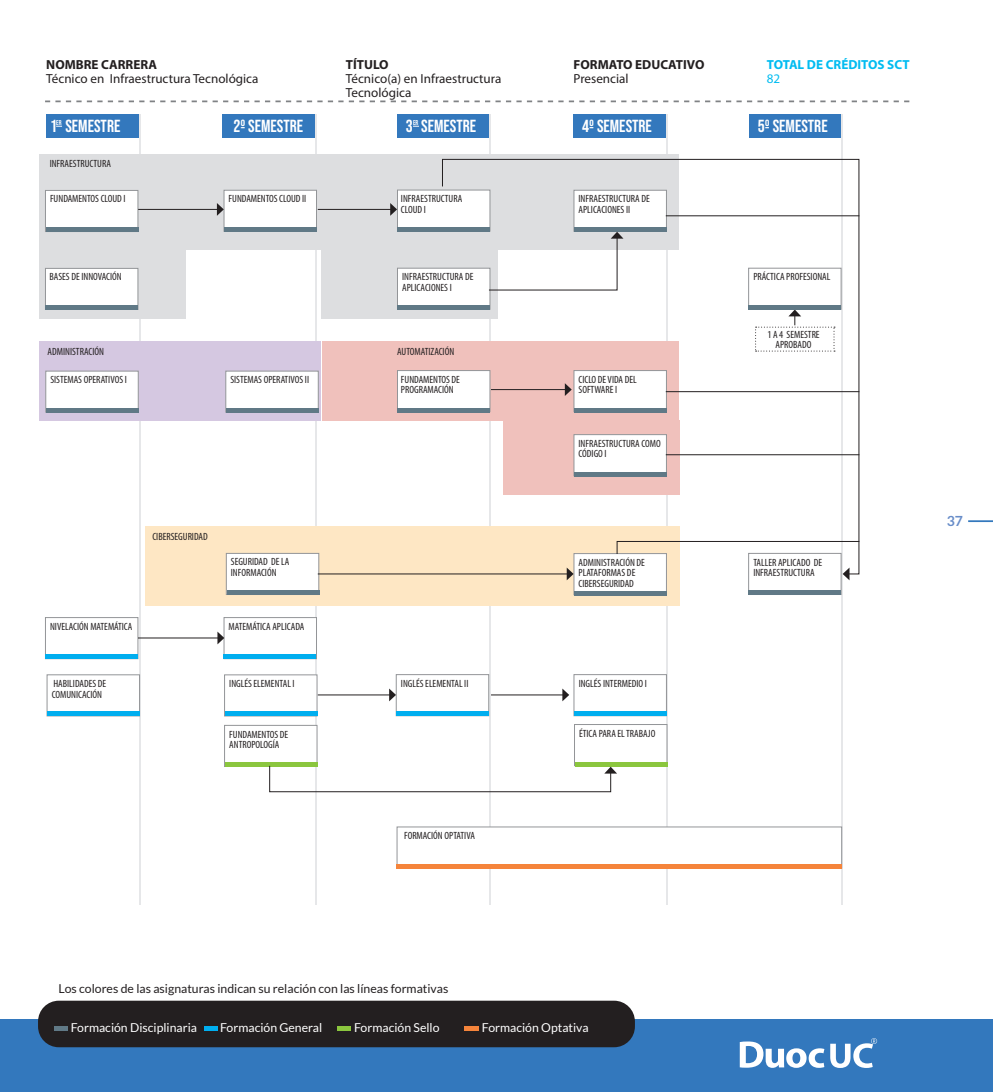
<style>
.page{position:relative;width:993px;height:1092px;background:#fff}
.page>*{position:absolute;margin:0;border:0;box-sizing:border-box;transform-origin:0 0}
.t1{font:17.5px "Bebas Neue";color:#fff}
.t2{font:700 14px "Lato";color:#688dc9}
.t3{font:13.12px/14px "Myriad Pro";color:#231f20}
.t4{font:700 13.12px "Myriad Pro";color:#231f20}
.t5{font:700 13.12px "Myriad Pro";color:#00bcf1}
.t6{font:13.12px "Myriad Pro";color:#00bcf1}
.t7{font:12.25px "Lato";color:#fff}
.t8{font:12.25px "Lato";color:#231f20}
.t9{font:condensed 10.5px/10.5px "Myriad Pro";color:#231f20}
.t10{font:700 7px "Bebas Neue";color:#fff}
</style>
<div class="page">
<div style="left:46px;top:114px;width:93px;height:23px;background:#3378bd"></div>
<div style="left:222px;top:114px;width:93px;height:23px;background:#3378bd"></div>
<div style="left:396px;top:114px;width:93px;height:23px;background:#3378bd"></div>
<div style="left:573px;top:114px;width:92px;height:23px;background:#3378bd"></div>
<div style="left:749px;top:114px;width:91px;height:23px;background:#3378bd"></div>
<svg style="left:45px;top:100px;width:864px;height:2px"></svg>
<hr style="left:139px;top:114px;width:1px;height:870px;background:#e6e7e9">
<hr style="left:315px;top:114px;width:1px;height:870px;background:#e6e7e9">
<hr style="left:489px;top:114px;width:2px;height:870px;background:#e6e7e9">
<hr style="left:665px;top:114px;width:2px;height:870px;background:#e6e7e9">
<hr style="left:840px;top:114px;width:2px;height:870px;background:#e6e7e9">
<hr style="left:967px;top:520px;width:25px;height:2px;background:#3378bd">
<div style="left:0;top:1019px;width:992px;height:72px;background:#3378bd"></div>
<svg style="left:739px;top:1041px;width:85px;height:26px"></svg>
<svg style="left:830px;top:1038px;width:46px;height:29px"></svg>
<div style="left:145px;top:526px;width:534px;height:80px;background:#fee7c4"></div>
<div style="left:322px;top:341px;width:357px;height:79px;background:#f0c1bc"></div>
<div style="left:321px;top:228px;width:176px;height:91px;background:#dddee0"></div>
<div style="left:40px;top:155px;width:639px;height:95px;background:#dddee0"></div>
<div style="left:40px;top:341px;width:281px;height:79px;background:#d5c8e1"></div>
<div style="left:40px;top:228px;width:146px;height:91px;background:#dddee0"></div>
<div style="left:397px;top:190px;width:93px;height:41px;background:#fff;border:1px solid #939598"></div>
<div style="left:45px;top:190px;width:93px;height:42px;background:#fff;border:1px solid #939598"></div>
<div style="left:224px;top:190px;width:92px;height:41px;background:#fff;border:1px solid #939598"></div>
<div style="left:397px;top:268px;width:93px;height:41px;background:#fff;border:1px solid #939598"></div>
<div style="left:224px;top:617px;width:92px;height:42px;background:#fff;border:1px solid #939598"></div>
<div style="left:45px;top:617px;width:93px;height:42px;background:#fff;border:1px solid #939598"></div>
<div style="left:396px;top:674px;width:93px;height:42px;background:#fff;border:1px solid #939598"></div>
<div style="left:397px;top:370px;width:93px;height:42px;background:#fff;border:1px solid #939598"></div>
<div style="left:226px;top:553px;width:93px;height:41px;background:#fff;border:1px solid #939598"></div>
<div style="left:45px;top:268px;width:93px;height:42px;background:#fff;border:1px solid #939598"></div>
<div style="left:46px;top:371px;width:92px;height:41px;background:#fff;border:1px solid #939598"></div>
<div style="left:47px;top:674px;width:93px;height:42px;background:#fff;border:1px solid #939598"></div>
<div style="left:224px;top:674px;width:93px;height:42px;background:#fff;border:1px solid #939598"></div>
<hr style="left:138px;top:209px;width:80px;height:1px;background:#231f20">
<svg style="left:217px;top:203px;width:7px;height:13px"></svg>
<hr style="left:318px;top:209px;width:73px;height:1px;background:#231f20">
<svg style="left:390px;top:203px;width:7px;height:13px"></svg>
<hr style="left:318px;top:694px;width:72px;height:1px;background:#231f20">
<svg style="left:389px;top:688px;width:7px;height:13px"></svg>
<hr style="left:46px;top:228px;width:93px;height:4px;background:#607986">
<hr style="left:224px;top:228px;width:93px;height:4px;background:#607986">
<hr style="left:45px;top:305px;width:93px;height:4px;background:#607986">
<hr style="left:397px;top:227px;width:93px;height:4px;background:#607986">
<hr style="left:397px;top:305px;width:93px;height:4px;background:#607986">
<hr style="left:46px;top:408px;width:93px;height:4px;background:#607986">
<hr style="left:397px;top:408px;width:93px;height:4px;background:#607986">
<hr style="left:226px;top:590px;width:93px;height:4px;background:#607986">
<div style="left:396px;top:711px;width:93px;height:5px;background:#00aeef"></div>
<div style="left:225px;top:711px;width:93px;height:5px;background:#00aeef"></div>
<div style="left:223px;top:654px;width:93px;height:5px;background:#00aeef"></div>
<div style="left:47px;top:711px;width:93px;height:5px;background:#00aeef"></div>
<div style="left:45px;top:654px;width:93px;height:5px;background:#00aeef"></div>
<div style="left:224px;top:725px;width:93px;height:41px;background:#fff;border:1px solid #939598"></div>
<hr style="left:225px;top:762px;width:93px;height:4px;background:#8bc63e">
<hr style="left:138px;top:637px;width:80px;height:1px;background:#231f20">
<svg style="left:217px;top:631px;width:7px;height:13px"></svg>
<div style="left:53px;top:905px;width:882px;height:95px;background:#fff"></div>
<div style="left:574px;top:724px;width:93px;height:41px;background:#fff;border:1px solid #939598"></div>
<hr style="left:574px;top:762px;width:93px;height:4px;background:#8bc63e">
<svg style="left:269px;top:765px;width:348px;height:27px"></svg>
<div style="left:573px;top:674px;width:93px;height:42px;background:#fff;border:1px solid #939598"></div>
<div style="left:573px;top:711px;width:93px;height:5px;background:#00aeef"></div>
<hr style="left:491px;top:694px;width:72px;height:1px;background:#231f20">
<svg style="left:562px;top:688px;width:7px;height:13px"></svg>
<div style="left:225px;top:371px;width:93px;height:41px;background:#fff;border:1px solid #939598"></div>
<hr style="left:226px;top:408px;width:93px;height:4px;background:#607986">
<div style="left:573px;top:553px;width:93px;height:42px;background:#fff;border:1px solid #939598"></div>
<hr style="left:573px;top:591px;width:93px;height:4px;background:#607986">
<div style="left:748px;top:553px;width:93px;height:41px;background:#fff;border:1px solid #939598"></div>
<hr style="left:748px;top:590px;width:93px;height:4px;background:#607986">
<svg style="left:441px;top:158px;width:418px;height:416px"></svg>
<svg style="left:842px;top:567px;width:7px;height:13px"></svg>
<hr style="left:665px;top:215px;width:194px;height:1px;background:#231f20">
<svg style="left:488px;top:232px;width:135px;height:59px"></svg>
<hr style="left:665px;top:391px;width:194px;height:1px;background:#231f20">
<hr style="left:665px;top:454px;width:194px;height:1px;background:#231f20">
<svg style="left:616px;top:540px;width:244px;height:15px"></svg>
<hr style="left:318px;top:573px;width:249px;height:1px;background:#231f20">
<svg style="left:566px;top:567px;width:7px;height:13px"></svg>
<div style="left:396px;top:826px;width:445px;height:42px;background:#fff;border:1px solid #939598"></div>
<hr style="left:396px;top:864px;width:445px;height:4px;background:#f5843b">
<div style="left:38px;top:1000px;width:596px;height:42px;background:#231f20;border-radius:21px"></div>
<div style="left:38px;top:1005px;width:596px;height:42px;background:#231f20;border-radius:21px"></div>
<hr style="left:55px;top:1026px;width:13px;height:4px;background:#607986">
<hr style="left:205px;top:1026px;width:13px;height:4px;background:#00aeef">
<hr style="left:337px;top:1026px;width:14px;height:4px;background:#8bc63e">
<hr style="left:464px;top:1026px;width:14px;height:4px;background:#f5843b">
<p class="t4" style="left:46px;top:56px;width:112px">NOMBRE CARRERA</p>
<p class="t3" style="left:46px;top:71px;width:213px">Técnico en Infraestructura Tecnológica</p>
<p class="t4" style="left:346px;top:56px;width:44px">TÍTULO</p>
<p class="t3" style="left:346px;top:72px;width:157px">Técnico(a) en Infraestructura<br>Tecnológica</p>
<p class="t4" style="left:573px;top:56px;width:132px">FORMATO EDUCATIVO</p>
<p class="t3" style="left:573px;top:72px;width:56px">Presencial</p>
<p class="t5" style="left:766px;top:56px;width:144px">TOTAL DE CRÉDITOS SCT</p>
<p class="t6" style="left:766px;top:71px;width:15px">82</p>
<h1 class="t1" style="left:50px;top:116px;width:72px">1 SEMESTRE</h1>
<h1 class="t1" style="left:233px;top:116px;width:71px">2º SEMESTRE</h1>
<h1 class="t1" style="left:406px;top:116px;width:72px">3 SEMESTRE</h1>
<h1 class="t1" style="left:582px;top:116px;width:71px">4º SEMESTRE</h1>
<h1 class="t1" style="left:757px;top:116px;width:71px">5º SEMESTRE</h1>
<p class="t10" style="left:56px;top:119px;width:7px">ER</p>
<p class="t10" style="left:413px;top:119px;width:7px">ER</p>
<p class="t9" style="left:50px;top:158px;width:63px">INFRAESTRUCTURA</p>
<p class="t9" style="left:50px;top:193px;width:77px">FUNDAMENTOS CLOUD I</p>
<p class="t9" style="left:228px;top:193px;width:79px">FUNDAMENTOS CLOUD II</p>
<p class="t9" style="left:401px;top:193px;width:63px">INFRAESTRUCTURA<br>CLOUD I</p>
<p class="t9" style="left:578px;top:193px;width:73px">INFRAESTRUCTURA DE<br>APLICACIONES II</p>
<p class="t9" style="left:49px;top:271px;width:74px">BASES DE INNOVACIÓN</p>
<p class="t9" style="left:402px;top:271px;width:73px">INFRAESTRUCTURA DE<br>APLICACIONES I</p>
<p class="t9" style="left:48px;top:346px;width:58px">ADMINISTRACIÓN</p>
<p class="t9" style="left:397px;top:346px;width:58px">AUTOMATIZACIÓN</p>
<p class="t9" style="left:50px;top:374px;width:78px">SISTEMAS OPERATIVOS I</p>
<p class="t9" style="left:230px;top:374px;width:80px">SISTEMAS OPERATIVOS II</p>
<p class="t9" style="left:401px;top:374px;width:61px">FUNDAMENTOS DE<br>PROGRAMACIÓN</p>
<p class="t9" style="left:578px;top:374px;width:60px">CICLO DE VIDA DEL<br>SOFTWARE I</p>
<p class="t9" style="left:578px;top:438px;width:84px">INFRAESTRUCTURA COMO<br>CÓDIGO I</p>
<p class="t9" style="left:152px;top:531px;width:57px">CIBERSEGURIDAD</p>
<p class="t9" style="left:753px;top:271px;width:79px">PRÁCTICA PROFESIONAL</p>
<p class="t9" style="left:767px;top:328px;width:54px;text-align:center">1 A 4 SEMESTRE<br>APROBADO</p>
<p class="t9" style="left:231px;top:556px;width:60px">SEGURIDAD DE LA<br>INFORMACIÓN</p>
<p class="t9" style="left:50px;top:620px;width:84px">NIVELACIÓN MATEMÁTICA</p>
<p class="t9" style="left:228px;top:620px;width:77px">MATEMÁTICA APLICADA</p>
<p class="t9" style="left:52px;top:678px;width:56px">HABILIDADES DE<br>COMUNICACIÓN</p>
<p class="t9" style="left:229px;top:678px;width:67px">INGLÉS ELEMENTAL I</p>
<p class="t9" style="left:229px;top:728px;width:61px">FUNDAMENTOS DE<br>ANTROPOLOGÍA</p>
<p class="t9" style="left:401px;top:678px;width:69px">INGLÉS ELEMENTAL II</p>
<p class="t9" style="left:404px;top:830px;width:72px">FORMACIÓN OPTATIVA</p>
<p class="t9" style="left:578px;top:556px;width:68px">ADMINISTRACIÓN DE<br>PLATAFORMAS DE<br>CIBERSEGURIDAD</p>
<p class="t9" style="left:753px;top:556px;width:70px">TALLER APLICADO DE<br>INFRAESTRUCTURA</p>
<p class="t9" style="left:578px;top:678px;width:70px">INGLÉS INTERMEDIO I</p>
<p class="t9" style="left:579px;top:727px;width:78px">ÉTICA PARA EL TRABAJO</p>
<h2 class="t2" style="left:946px;top:512px;width:18px">37</h2>
<p class="t8" style="left:59px;top:981px;width:391px">Los colores de las asignaturas indican su relación con las líneas formativas</p>
<p class="t7" style="left:71px;top:1020px;width:128px">Formación Disciplinaria</p>
<p class="t7" style="left:220px;top:1020px;width:104px">Formación General</p>
<p class="t7" style="left:354px;top:1020px;width:87px">Formación Sello</p>
<p class="t7" style="left:481px;top:1020px;width:108px">Formación Optativa</p>
</div>
